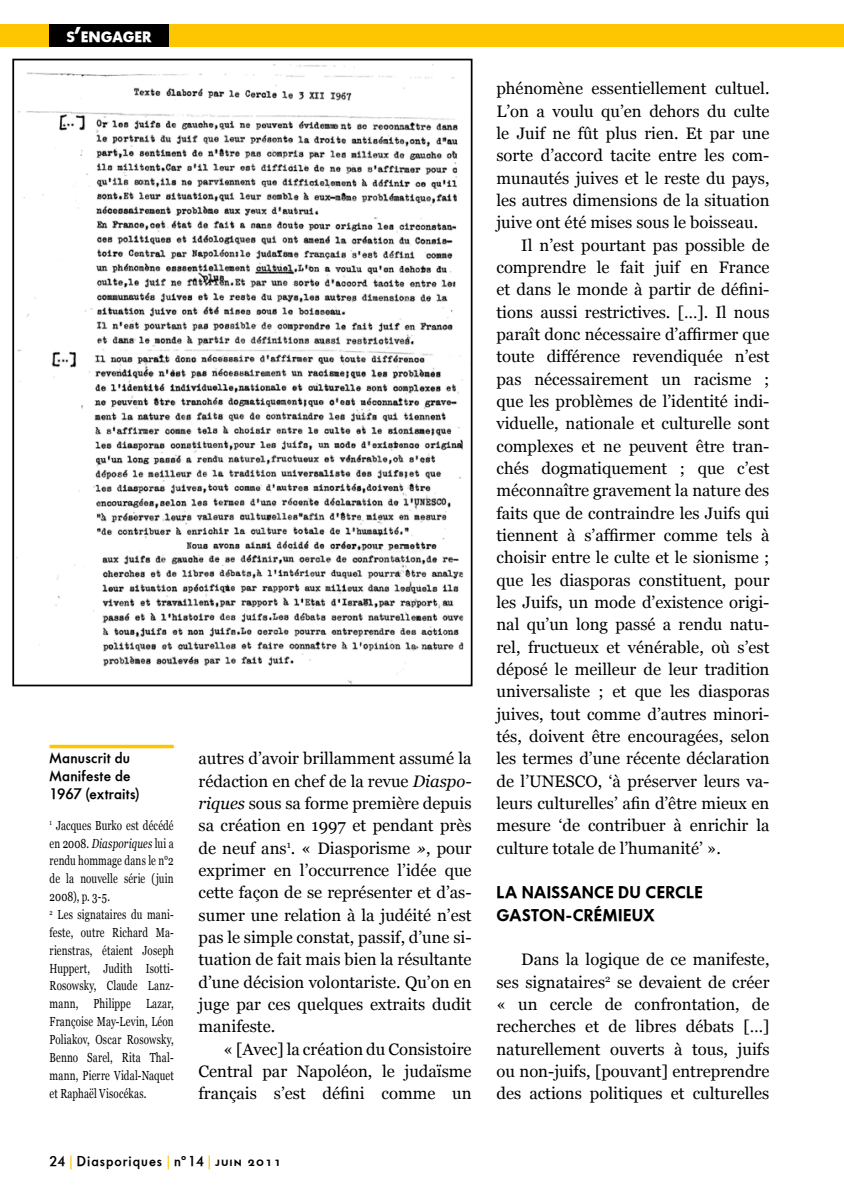
<style>
.page{position:relative;width:844px;height:1191px;background:#fff}
.page>*{position:absolute;margin:0;border:0;box-sizing:border-box;transform-origin:0 0}
.t1{font:16.62px/22.4px "Georgia";color:#000;text-align:justify}
.t2{font:16.62px/22.4px "Futura Serie BQ Demi Bold SC";letter-spacing:.02em;color:#000}
.t3{font:14.88px/17.8px "Futura Serie BQ Medium";letter-spacing:.015em;color:#000}
.t4{font:14.7px "Futura Serie BQ Bold";color:#fff}
.t5{font:14px "Futura Serie BQ Medium";letter-spacing:.07em;color:#000}
.t6{font:13.12px/17.8px "Georgia";letter-spacing:.015em;color:#000;scale:.75 1}
.s1{font-size:21px}
.s2{font-style:italic}
.s3{font-family:"Futura Serie BQ Book";color:#fdc600}
.s4{font-family:"Futura Serie BQ Medium SC"}
</style>
<div class="page">
<div style="left:0;top:25px;width:843px;height:22px;background:#fdc600"></div>
<svg style="left:843px;top:25px;width:1px;height:22px"></svg>
<div style="left:50px;top:25px;width:119px;height:22px;background:#000"></div>
<hr style="left:50px;top:745px;width:124px;height:3px;background:#fdc600">
<img style="left:16px;top:64px;width:448px;height:619px">
<div style="left:12px;top:59px;width:460px;height:627px;border:2px solid #000"></div>
<p class="t4" style="left:67px;top:27px;width:86px">S<span class="s1">’</span>ENGAGER</p>
<p class="t3" style="left:50px;top:749px;width:91px">Manuscrit du<br>Manifeste de<br>1967 (extraits)</p>
<p class="t6" style="left:50px;top:816px;width:167px"><sup>1</sup> Jacques Burko est décédé en 2008. <span class="s2">Diasporiques</span> lui a rendu hommage dans le n°2 de la nouvelle série (juin<br>2008), p. 3-5.<br><sup>2</sup> Les signataires du mani&shy;feste, outre Richard Ma&shy;rienstras, étaient Joseph<br>Huppert, Judith Isotti-<br>Rosowsky, Claude Lanz&shy;mann, Philippe Lazar,<br>Françoise May-Levin, Léon<br>Poliakov, Oscar Rosowsky,<br>Benno Sarel, Rita Thal&shy;mann, Pierre Vidal-Naquet et Raphaël Visocékas.</p>
<p class="t1" style="left:198px;top:747px;width:274px">autres d’avoir brillamment assumé la rédaction en chef de la revue <span class="s2">Diaspo&shy;riques</span> sous sa forme première depuis sa création en 1997 et pendant près de neuf ans<sup>1</sup>. « Diasporisme <span class="s2">»</span>, pour exprimer en l’occurrence l’idée que cette façon de se représenter et d’as&shy;sumer une relation à la judéité n’est pas le simple constat, passif, d’une si&shy;tuation de fait mais bien la résultante d’une décision volontariste. Qu’on en juge par ces quelques extraits dudit manifeste.</p>
<p class="t1" style="left:198px;top:1037px;width:274px;text-indent:25px">« [Avec] la création du Consistoire Central par Napoléon, le judaïsme français s’est défini comme un</p>
<p class="t5" style="left:50px;top:1153px;width:234px">24 <span class="s3">|</span> Diasporiques <span class="s3">|</span> nº14 <span class="s3">|</span> <span class="s4">juin 2011</span></p>
<p class="t1" style="left:496px;top:77px;width:274px">phénomène essentiellement cultuel.</p>
<p class="t1" style="left:496px;top:100px;width:274px">L’on a voulu qu’en dehors du culte</p>
<p class="t1" style="left:496px;top:122px;width:274px">le Juif ne fût plus rien. Et par une</p>
<p class="t1" style="left:496px;top:144px;width:274px">sorte d’accord tacite entre les com-</p>
<p class="t1" style="left:496px;top:167px;width:274px">munautés juives et le reste du pays,</p>
<p class="t1" style="left:496px;top:189px;width:274px">les autres dimensions de la situation</p>
<p class="t1" style="left:496px;top:211px;width:263px">juive ont été mises sous le boisseau.</p>
<p class="t1" style="left:521px;top:234px;width:250px">Il n’est pourtant pas possible de</p>
<p class="t1" style="left:496px;top:256px;width:274px">comprendre le fait juif en France</p>
<p class="t1" style="left:496px;top:278px;width:274px">et dans le monde à partir de défini-</p>
<p class="t1" style="left:496px;top:301px;width:274px">tions aussi restrictives. […]. Il nous</p>
<p class="t1" style="left:496px;top:323px;width:274px">paraît donc nécessaire d’affirmer que</p>
<p class="t1" style="left:496px;top:345px;width:274px">toute différence revendiquée n’est</p>
<p class="t1" style="left:496px;top:368px;width:274px">pas nécessairement un racisme ;</p>
<p class="t1" style="left:496px;top:390px;width:274px">que les problèmes de l’identité indi-</p>
<p class="t1" style="left:496px;top:412px;width:274px">viduelle, nationale et culturelle sont</p>
<p class="t1" style="left:496px;top:435px;width:274px">complexes et ne peuvent être tran-</p>
<p class="t1" style="left:496px;top:457px;width:274px">chés dogmatiquement ; que c’est</p>
<p class="t1" style="left:496px;top:479px;width:274px">méconnaître gravement la nature des</p>
<p class="t1" style="left:496px;top:502px;width:274px">faits que de contraindre les Juifs qui</p>
<p class="t1" style="left:496px;top:524px;width:274px">tiennent à s’affirmer comme tels à</p>
<p class="t1" style="left:496px;top:546px;width:274px">choisir entre le culte et le sionisme ;</p>
<p class="t1" style="left:496px;top:569px;width:274px">que les diasporas constituent, pour</p>
<p class="t1" style="left:496px;top:591px;width:274px">les Juifs, un mode d’existence origi-</p>
<p class="t1" style="left:496px;top:613px;width:274px">nal qu’un long passé a rendu natu-</p>
<p class="t1" style="left:496px;top:636px;width:274px">rel, fructueux et vénérable, où s’est</p>
<p class="t1" style="left:496px;top:658px;width:274px">déposé le meilleur de leur tradition</p>
<p class="t1" style="left:496px;top:680px;width:274px">universaliste ; et que les diasporas</p>
<p class="t1" style="left:496px;top:702px;width:274px">juives, tout comme d’autres minori-</p>
<p class="t1" style="left:496px;top:725px;width:274px">tés, doivent être encouragées, selon</p>
<p class="t1" style="left:496px;top:747px;width:274px">les termes d’une récente déclaration</p>
<p class="t1" style="left:496px;top:769px;width:274px">de l’UNESCO, ‘à préserver leurs va-</p>
<p class="t1" style="left:496px;top:792px;width:274px">leurs culturelles’ afin d’être mieux en</p>
<p class="t1" style="left:496px;top:814px;width:274px">mesure ‘de contribuer à enrichir la</p>
<p class="t1" style="left:496px;top:836px;width:226px">culture totale de l’humanité’ ».</p>
<p class="t2" style="left:496px;top:881px;width:208px">LA NAISSANCE DU CERCLE<br>GASTON-CRÉMIEUX</p>
<p class="t1" style="left:496px;top:948px;width:274px;text-indent:25px">Dans la logique de ce manifeste, ses signataires<sup>2</sup> se devaient de créer « un cercle de confrontation, de recherches et de libres débats […] naturellement ouverts à tous, juifs ou non-juifs, [pouvant] entreprendre des actions politiques et culturelles</p>
</div>
